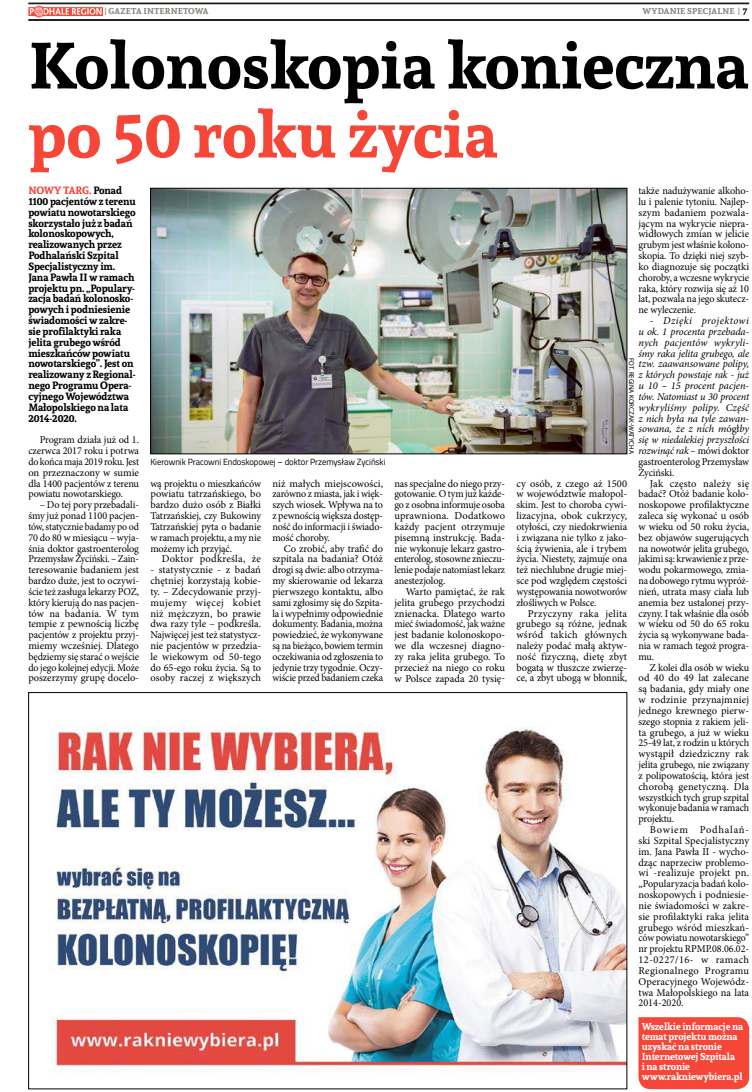
<style>
.page{position:relative;width:752px;height:1092px;background:#fff}
.page>*{position:absolute;margin:0;border:0;box-sizing:border-box;transform-origin:0 0}
.t1{font:700 64.5px "Andada";color:#000}
.t2{font:700 64.5px "Andada";color:#f54637}
.t3{font:10.5px/10.8px "Minion Pro";letter-spacing:-.01em;color:#000;text-align:justify}
.t4{font:700 10.5px/10.8px "Andada";letter-spacing:-.01em;color:#000}
.t5{font:italic 10.5px/10.8px "Minion Pro";letter-spacing:-.01em;color:#000;text-align:justify}
.t6{font:10.5px "Minion Pro";letter-spacing:.02em;color:#000}
.t7{font:700 10px/10px "Andada";letter-spacing:-.01em;color:#fff}
.t8{font:9px "Titillium";letter-spacing:-.01em;color:#000}
.t9{font:700 8.5px "Andada";letter-spacing:.02em;color:#8b857f}
.t10{font:7px "Myriad Pro";letter-spacing:.01em;color:#000}
.s1{color:#000}
.s2{color:#f54637}
.s3{font-style:normal}
</style>
<div class="page">
<hr style="left:28px;top:20px;width:720px;height:1px;background:#000">
<hr style="left:28px;top:19px;width:720px;height:1px;background:#000">
<hr style="left:28px;top:3px;width:720px;height:1px;background:#000">
<hr style="left:28px;top:4px;width:720px;height:1px;background:#000">
<svg style="left:28px;top:6px;width:75px;height:11px"></svg>
<img style="left:51px;top:726px;width:573px;height:347px">
<img style="left:152px;top:190px;width:472px;height:262px">
<div style="left:150px;top:188px;width:476px;height:266px;border:1px solid #000"></div>
<div style="left:638px;top:1017px;width:110px;height:72px;background:#f54637"></div>
<p class="t9" style="left:104px;top:6px;width:106px">| GAZETA INTERNETOWA</p>
<p class="t9" style="left:642px;top:6px;width:106px">WYDANIE SPECJALNE | <span class="s1">7</span></p>
<h1 class="t1" style="left:28px;top:21px;width:721px">Kolonoskopia konieczna</h1>
<h1 class="t2" style="left:28px;top:90px;width:471px">po 50 roku życia</h1>
<p class="t4" style="left:28px;top:185px;width:109px"><span class="s2">NOWY TARG.</span> Ponad<br>1100 pacjentów z terenu powiatu nowotarskiego skorzystało już z badań kolonoskopowych, realizowanych przez<br>Podhalański Szpital<br>Specjalistyczny im.<br>Jana Pawła II w ramach projektu pn. „Populary&shy;zacja badań kolonosko&shy;powych i podniesienie świadomości w zakre&shy;sie profilaktyki raka jelita grubego wśród mieszkańców powiatu nowotarskiego”. Jest on realizowany z Regional&shy;nego Programu Opera&shy;cyjnego Województwa<br>Małopolskiego na lata<br>2014-2020.</p>
<p class="t3" style="left:28px;top:434px;width:112px;text-indent:11px">Program działa już od 1. czerwca 2017 roku i potrwa do końca maja 2019 roku. Jest on przeznaczony w sumie dla 1400 pacjentów z terenu powiatu nowotarskiego.</p>
<p class="t3" style="left:28px;top:499px;width:112px;text-indent:11px">– Do tej pory przebadali&shy;śmy już ponad 1100 pacjen&shy;tów, statycznie badamy po od 70 do 80 w miesiącu – wyja&shy;śnia doktor gastroenterolog Przemysław Życiński. – Zain&shy;teresowanie badaniem jest bardzo duże, jest to oczywi&shy;ście też zasługa lekarzy POZ, który kierują do nas pacjen&shy;tów na badania. W tym tempie z pewnością liczbę pacjentów z projektu przyj&shy;miemy wcześniej. Dlatego będziemy się starać o wejście do jego kolejnej edycji. Może poszerzymy grupę docelo-</p>
<p class="t8" style="left:150px;top:455px;width:236px">Kierownik Pracowni Endoskopowej – doktor Przemysław Zyciński</p>
<p class="t3" style="left:150px;top:478px;width:112px">wą projektu o mieszkańców powiatu tatrzańskiego, bo bardzo dużo osób z Białki Tatrzańskiej, czy Bukowiny Tatrzańskiej pyta o badanie w ramach projektu, a my nie możemy ich przyjąć.</p>
<p class="t6" style="left:162px;top:552px;width:101px">Doktor podkreśla, że</p>
<p class="t3" style="left:150px;top:564px;width:112px">- statystycznie - z badań chętniej korzystają kobie&shy;ty. – Zdecydowanie przyj&shy;mujemy więcej kobiet niż mężczyzn, bo prawie dwa razy tyle – podkreśla.<br>Najwięcej jest też statystycz&shy;nie pacjentów w przedzia&shy;le wiekowym od 50-tego do 65-ego roku życia. Są to osoby raczej z większych</p>
<p class="t3" style="left:272px;top:478px;width:112px">niż małych miejscowości, zarówno z miasta, jak i więk&shy;szych wiosek. Wpływa na to z pewnością większa dostęp&shy;ność do informacji i świado&shy;mość choroby.</p>
<p class="t3" style="left:272px;top:543px;width:112px;text-indent:11px">Co zrobić, aby trafić do szpitala na badania? Otóż drogi są dwie: albo otrzyma&shy;my skierowanie od lekarza pierwszego kontaktu, albo sami zgłosimy się do Szpita&shy;la i wypełnimy odpowiednie dokumenty. Badania, można powiedzieć, że wykonywane są na bieżąco, bowiem termin oczekiwania od zgłoszenia to jedynie trzy tygodnie. Oczy&shy;wiście przed badaniem czeka</p>
<p class="t3" style="left:394px;top:478px;width:112px">nas specjalne do niego przy&shy;gotowanie. O tym już każde&shy;go z osobna informuje osoba uprawniona. Dodatkowo każdy pacjent otrzymuje pisemną instrukcję. Bada&shy;nie wykonuje lekarz gastro&shy;enterolog, stosowne znieczu&shy;lenie podaje natomiast lekarz anestezjolog.</p>
<p class="t3" style="left:394px;top:586px;width:112px;text-indent:11px">Warto pamiętać, że rak jelita grubego przychodzi znienacka. Dlatego warto mieć świadomość, jak ważne jest badanie kolonoskopo&shy;we dla wczesnej diagno&shy;zy raka jelita grubego. To przecież na niego co roku w Polsce zapada 20 tysię-</p>
<p class="t3" style="left:638px;top:185px;width:112px">także nadużywanie alkoho&shy;lu i palenie tytoniu. Najlep&shy;szym badaniem pozwala&shy;jącym na wykrycie niepra&shy;widłowych zmian w jelicie grubym jest właśnie kolono&shy;skopia. To dzięki niej szyb&shy;ko diagnozuje się początki choroby, a wczesne wykrycie raka, który rozwija się aż 10 lat, pozwala na jego skutecz&shy;ne wyleczenie.</p>
<p class="t5" style="left:638px;top:315px;width:112px;text-indent:11px">- Dzięki projektowi u ok. 1 procenta przebada&shy;nych pacjentów wykryli&shy;śmy raka jelita grubego, ale tzw. zaawansowane polipy, z których powstaje rak - już u 10 – 15 procent pacjen&shy;tów. Natomiast u 30 procent wykryliśmy polipy. Część z nich była na tyle zawan&shy;sowana, że z nich m<span class="s3">ógł</span>by się w niedalekiej przyszłości rozwinąć rak <span class="s3">– mówi doktor gastroenterolog Przemysław Życiński.</span></p>
<p class="t3" style="left:638px;top:478px;width:112px;text-indent:11px">Jak często należy się badać? Otóż badanie kolo&shy;noskopowe profilaktyczne zaleca się wykonać u osób w wieku od 50 roku życia, bez objawów sugerujących na nowotwór jelita grubego, jakimi są: krwawienie z prze&shy;wodu pokarmowego, zmia&shy;na dobowego rytmu wypróż&shy;nień, utrata masy ciała lub anemia bez ustalonej przy&shy;czyny. I tak właśnie dla osób w wieku od 50 do 65 roku życia są wykonywane bada&shy;nia w ramach tegoż progra&shy;mu.</p>
<p class="t3" style="left:638px;top:662px;width:112px;text-indent:11px">Z kolei dla osób w wieku od 40 do 49 lat zalecane są badania, gdy miały one w rodzinie przynajmniej jednego krewnego pierw&shy;szego stopnia z rakiem jeli&shy;ta grubego, a już w wieku 25-49 lat, z rodzin u których wystąpił dziedziczny rak jelita grubego, nie związany z polipowatością, która jest chorobą genetyczną. Dla wszystkich tych grup szpital wykonuje badania w ramach projektu.</p>
<p class="t3" style="left:638px;top:824px;width:112px;text-indent:11px">Bowiem Podhalań&shy;ski Szpital Specjalistyczny im. Jana Pawła II - wycho&shy;dząc naprzeciw problemo&shy;wi -realizuje projekt pn. „Popularyzacja badań kolo&shy;noskopowych i podniesie&shy;nie świadomości w zakre&shy;sie profilaktyki raka jelita grubego wśród mieszkań&shy;ców powiatu nowotarskiego” nr projektu RPMP.08.06.02- 12-0227/16- w ramach Regionalnego Programu Operacyjnego Wojewódz&shy;twa Małopolskiego na lata 2014-2020.</p>
<p class="t10" style="left:635px;top:358px;width:98px;rotate:90deg">FOT. REGINA KORCZAK-WATYCHA</p>
<p class="t3" style="left:516px;top:478px;width:112px">cy osób, z czego aż 1500 w województwie małopol&shy;skim. Jest to choroba cywi&shy;lizacyjna, obok cukrzycy, otyłości, czy niedokrwienia i związana nie tylko z jako&shy;ścią żywienia, ale i trybem życia. Niestety, zajmuje ona też niechlubne drugie miej&shy;sce pod względem częstości występowania nowotworów złośliwych w Polsce.</p>
<p class="t3" style="left:516px;top:607px;width:112px;text-indent:11px">Przyczyny raka jelita grubego są różne, jednak wśród takich głównych należy podać małą aktyw&shy;ność fizyczną, dietę zbyt bogatą w tłuszcze zwierzę&shy;ce, a zbyt ubogą w błonnik,</p>
<p class="t7" style="left:641px;top:1021px;width:103px">Wszelkie informacje na temat projektu można uzyskać na stronie<br>Internetowej Szpitala<br>i na stronie www.rakniewybiera.pl</p>
</div>
